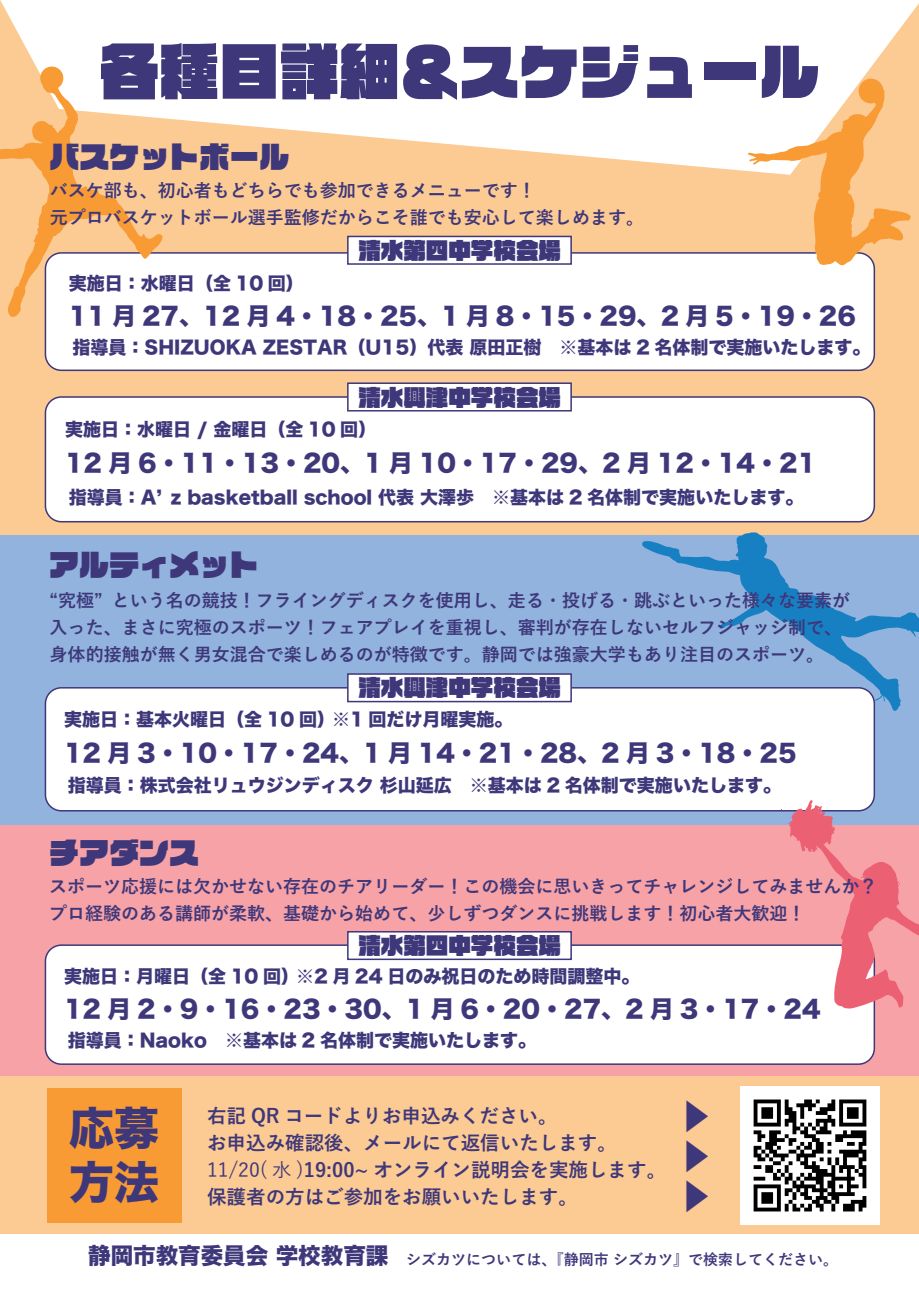
<style>
.page{position:relative;width:919px;height:1289px;background:#fff}
.page>*{position:absolute;margin:0;border:0;box-sizing:border-box;transform-origin:0 0}
.t1{font:60px "VDL Logo Jr Black Black";color:#3e377a}
.t2{font:45px/54px "Hira Kaku Std W8";color:#3e377a}
.t3{font:33.45px/40.2px "Koz Go Pr 6 N";color:#3e377a;text-align:justify}
.t4{font:30px "VDL Logo Jr Black Black";color:#3e377a}
.t5{font:24px "Hira Kaku Std W8";color:#3e377a}
.t6{font:22.5px "VDL Logo Jr Black Black";color:#3e377a}
.t7{font:700 19.5px/27px "Yu Go";color:#3e377a}
.t8{font:700 18px/27px "Yu Go";color:#3e377a}
.t9{font:18px "Hira Kaku Std W8";color:#3e377a}
.t10{font:700 15px "Yu Go";color:#3e377a}
.s1{font-weight:500}
.s2{font-family:"Hira Kaku Std W8";font-weight:400;font-size:22.5px}
</style>
<div class="page">
<div style="left:0;top:0;width:918px;height:1288px;background:#fcca93"></div>
<div style="left:0;top:822px;width:918px;height:253px;background:#f7a2a6"></div>
<div style="left:0;top:535px;width:918px;height:289px;background:#91b3dd"></div>
<svg style="left:0;top:0;width:918px;height:171px;fill:#fff"></svg>
<div style="left:45px;top:397px;width:829px;height:124px;background:#fff;border-radius:16px"></div>
<div style="left:45px;top:396px;width:830px;height:126px;border:2px solid #3e377a;border-radius:16px"></div>
<div style="left:45px;top:687px;width:829px;height:123px;background:#fff;border-radius:16px"></div>
<div style="left:45px;top:687px;width:830px;height:124px;border:2px solid #3e377a;border-radius:16px"></div>
<div style="left:45px;top:945px;width:829px;height:119px;background:#fff;border-radius:16px"></div>
<div style="left:45px;top:944px;width:830px;height:120px;border:2px solid #3e377a;border-radius:16px"></div>
<div style="left:0;top:1234px;width:918px;height:54px;background:#fff"></div>
<div style="left:45px;top:253px;width:829px;height:117px;background:#fff;border-radius:16px"></div>
<div style="left:45px;top:252px;width:830px;height:119px;border:2px solid #3e377a;border-radius:16px"></div>
<svg style="left:641px;top:532px;width:277px;height:179px"></svg>
<svg style="left:788px;top:800px;width:130px;height:208px"></svg>
<svg style="left:0;top:67px;width:163px;height:252px"></svg>
<svg style="left:747px;top:78px;width:163px;height:187px"></svg>
<div style="left:47px;top:1088px;width:134px;height:134px;background:#f89b34"></div>
<img style="left:740px;top:1086px;width:139px;height:138px">
<div style="left:347px;top:236px;width:225px;height:29px;background:#fff;border:2px solid #3e377a"></div>
<div style="left:347px;top:382px;width:225px;height:29px;background:#fff;border:2px solid #3e377a"></div>
<div style="left:347px;top:673px;width:225px;height:29px;background:#fff;border:2px solid #3e377a"></div>
<div style="left:347px;top:931px;width:225px;height:29px;background:#fff;border:2px solid #3e377a"></div>
<h1 class="t1" style="left:99px;top:28px;width:721px">各種目詳細＆スケジュール</h1>
<h3 class="t4" style="left:49px;top:135px;width:241px">バスケットボール</h3>
<p class="t8" style="left:50px;top:177px;width:596px">バスケ部も、初心者もどちらでも参加できるメニューです！<br>元プロバスケットボール選手監修だからこそ誰でも安心して楽しめます。</p>
<p class="t6" style="left:358px;top:234px;width:204px">清水第四中学校会場</p>
<p class="t9" style="left:69px;top:273px;width:236px">実施日：水曜日（全 10 回）</p>
<h3 class="t5" style="left:69px;top:302px;width:788px">11 月 27、12 月 4・18・25、1 月 8・15・29、2 月 5・19・26</h3>
<p class="t9" style="left:73px;top:337px;width:799px">指導員：SHIZUOKA ZESTAR（U15）代表 原田正樹　※基本は 2 名体制で実施いたします。</p>
<p class="t6" style="left:358px;top:381px;width:204px">清水興津中学校会場</p>
<p class="t9" style="left:65px;top:419px;width:313px">実施日：水曜日 / 金曜日（全 10 回）</p>
<h3 class="t5" style="left:65px;top:449px;width:752px">12 月 6・11・13・20、1 月 10・17・29、2 月 12・14・21</h3>
<p class="t9" style="left:69px;top:487px;width:736px">指導員：Aʼ z basketball school 代表 大澤歩　※基本は 2 名体制で実施いたします。</p>
<h3 class="t4" style="left:49px;top:543px;width:211px">アルティメット</h3>
<p class="t8" style="left:50px;top:587px;width:802px">“究極” という名の競技！フライングディスクを使用し、走る・投げる・跳ぶといった様々な要素が入った、まさに究極のスポーツ！フェアプレイを重視し、審判が存在しないセルフジャッジ制で、身体的接触が無く男女混合で楽しめるのが特徴です。静岡では強豪大学もあり注目のスポーツ。</p>
<p class="t6" style="left:358px;top:671px;width:204px">清水興津中学校会場</p>
<p class="t9" style="left:64px;top:709px;width:450px">実施日：基本火曜日（全 10 回）※1 回だけ月曜実施。</p>
<h3 class="t5" style="left:64px;top:739px;width:734px">12 月 3・10・17・24、1 月 14・21・28、2 月 3・18・25</h3>
<p class="t9" style="left:68px;top:775px;width:714px">指導員：株式会社リュウジンディスク 杉山延広　※基本は 2 名体制で実施いたします。</p>
<h3 class="t4" style="left:49px;top:830px;width:151px">チアダンス</h3>
<p class="t8" style="left:49px;top:873px;width:829px">スポーツ応援には欠かせない存在のチアリーダー！この機会に思いきってチャレンジしてみませんか？プロ経験のある講師が柔軟、基礎から始めて、少しずつダンスに挑戦します！初心者大歓迎！</p>
<p class="t6" style="left:358px;top:929px;width:204px">清水第四中学校会場</p>
<p class="t9" style="left:64px;top:966px;width:577px">実施日：月曜日（全 10 回）※2 月 24 日のみ祝日のため時間調整中。</p>
<h3 class="t5" style="left:64px;top:995px;width:758px">12 月 2・9・16・23・30、1 月 6・20・27、2 月 3・17・24</h3>
<p class="t9" style="left:68px;top:1030px;width:470px">指導員：Naoko　※基本は 2 名体制で実施いたします。</p>
<h2 class="t2" style="left:69px;top:1102px;width:91px">応募方法</h2>
<p class="t7" style="left:207px;top:1102px;width:460px">右記 QR コードよりお申込みください。<br>お申込み確認後、メールにて返信いたします。<br><span class="s1">11/20( 水 )</span>19:00~ オンライン説明会を実施します。保護者の方はご参加をお願いいたします。</p>
<h3 class="t3" style="left:678px;top:1097px;width:35px">▶ ▶ ▶</h3>
<p class="t10" style="left:88px;top:1250px;width:751px"><span class="s2">静岡市教育委員会 学校教育課</span> シズカツについては、『静岡市 シズカツ』で検索してください。</p>
</div>
